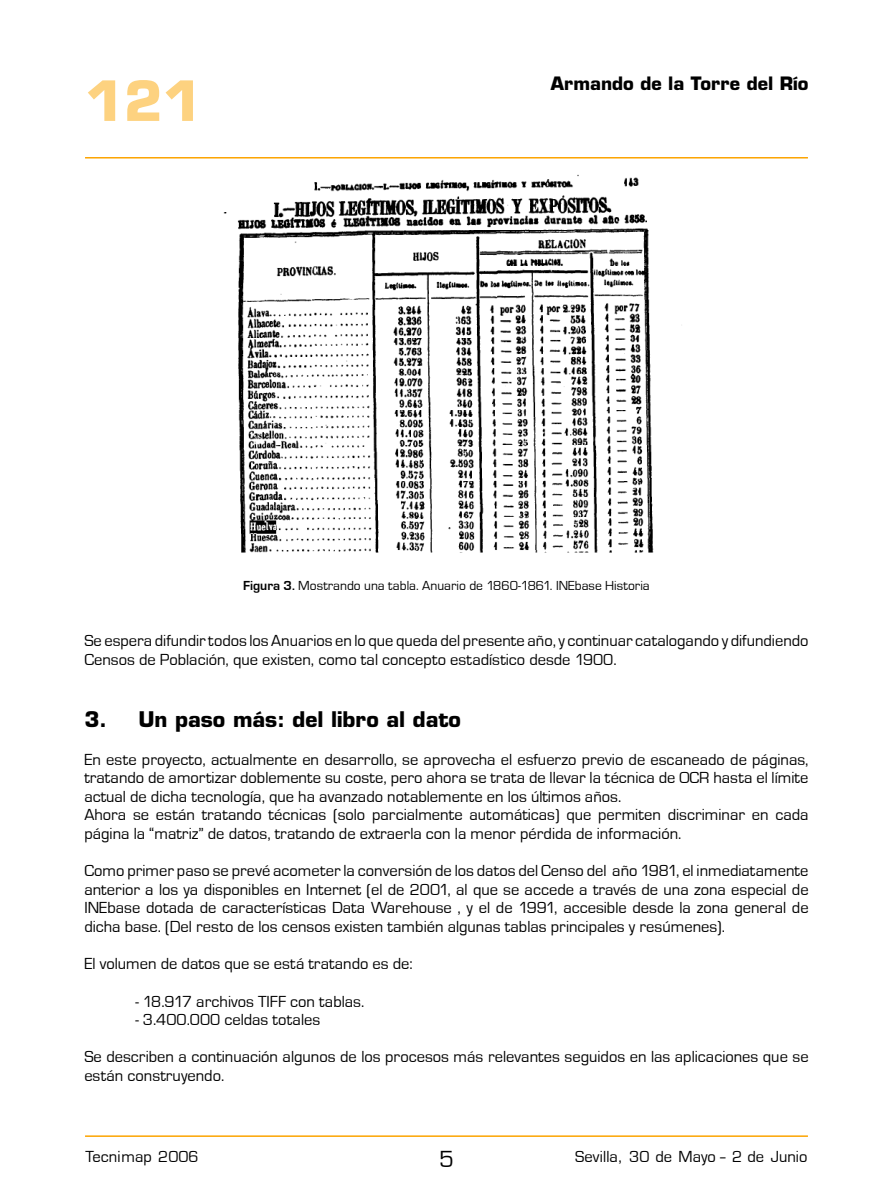
<style>
.page{position:relative;width:893px;height:1200px;background:#fff}
.page>*{position:absolute;margin:0;border:0;box-sizing:border-box;transform-origin:0 0}
.t1{font:700 54px "Eurostile";color:#fdd280}
.t2{font:700 21px "Eurostile";color:#000}
.t3{font:700 18px "Eurostile";color:#000}
.t4{font:16.5px/18.6px "Eurostile T";color:#000}
.t5{font:16.5px "Eurostile";color:#000}
.t6{font:13.5px "Eurostile T";color:#000}
.s1{font-weight:700}
</style>
<div class="page">
<hr style="left:85px;top:1135px;width:723px;height:1px;background:#fca400">
<hr style="left:85px;top:157px;width:723px;height:1px;background:#fca400">
<img style="left:223px;top:174px;width:459px;height:378px">
<h1 class="t1" style="left:85px;top:68px;width:118px">121</h1>
<p class="t3" style="left:551px;top:73px;width:259px">Armando de la Torre del Río</p>
<p class="t6" style="left:243px;top:578px;width:408px"><span class="s1">Figura 3.</span> Mostrando una tabla. Anuario de 1860-1861. INEbase Historia</p>
<p class="t4" style="left:84px;top:631px;width:726px">Se espera difundir todos los Anuarios en lo que queda del presente año, y continuar catalogando y difundiendo<br>Censos de Población, que existen, como tal concepto estadístico desde 1900.</p>
<p class="t2" style="left:84px;top:706px;width:378px">3. Un paso más: del libro al dato</p>
<p class="t4" style="left:84px;top:750px;width:726px">En este proyecto, actualmente en desarrollo, se aprovecha el esfuerzo previo de escaneado de páginas, tratando de amortizar doblemente su coste, pero ahora se trata de llevar la técnica de OCR hasta el límite actual de dicha tecnología, que ha avanzado notablemente en los últimos años.<br>Ahora se están tratando técnicas (solo parcialmente automáticas) que permiten discriminar en cada página la “matriz” de datos, tratando de extraerla con la menor pérdida de información.</p>
<p class="t4" style="left:84px;top:861px;width:726px;text-align:justify">Como primer paso se prevé acometer la conversión de los datos del Censo del año 1981, el inmediatamente anterior a los ya disponibles en Internet (el de 2001, al que se accede a través de una zona especial de INEbase dotada de características Data Warehouse , y el de 1991, accesible desde la zona general de dicha base. (Del resto de los censos existen también algunas tablas principales y resúmenes).</p>
<p class="t4" style="left:84px;top:954px;width:330px">El volumen de datos que se está tratando es de:</p>
<p class="t4" style="left:135px;top:991px;width:230px">- 18.917 archivos TIFF con tablas.</p>
<p class="t4" style="left:135px;top:1010px;width:186px">- 3.400.000 celdas totales</p>
<p class="t4" style="left:84px;top:1047px;width:726px">Se describen a continuación algunos de los procesos más relevantes seguidos en las aplicaciones que se están construyendo.</p>
<p class="t5" style="left:85px;top:1146px;width:115px">Tecnimap 2006</p>
<p class="t4" style="left:575px;top:1146px;width:234px">Sevilla, 30 de Mayo - 2 de Junio</p>
</div>
